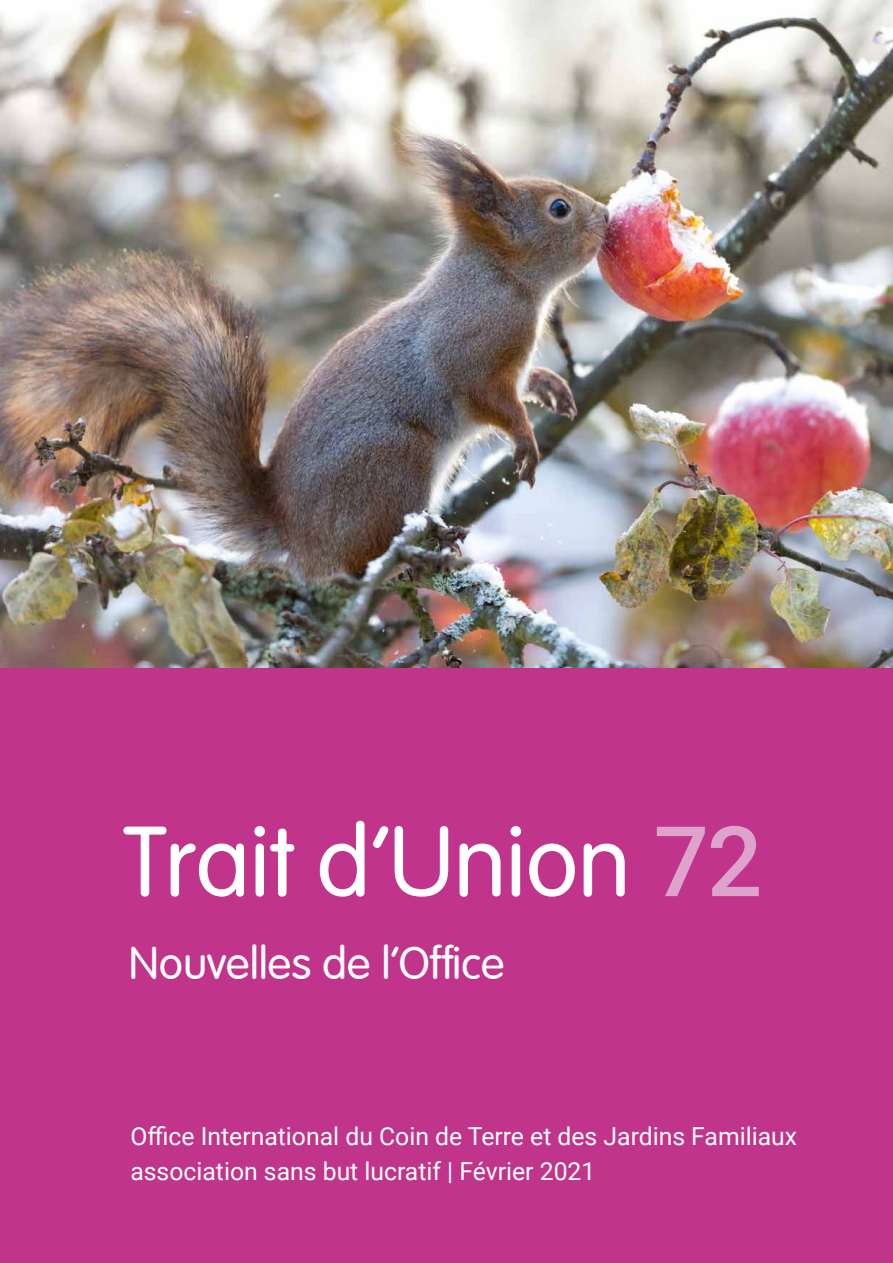
<style>
.page{position:relative;width:893px;height:1263px;background:#fff}
.page>*{position:absolute;margin:0;border:0;box-sizing:border-box;transform-origin:0 0}
.t1{font:97.5px "Vogue Plain";color:#fff}
.t2{font:45px "Vogue Plain";color:#fff}
.t3{font:24.75px/34.5px "Roboto";color:#fff}
.s1{font-family:"Roboto";font-weight:500;color:#dda3ca}
</style>
<div class="page">
<div style="left:0;top:628px;width:893px;height:635px;background:#c1348b"></div>
<img style="left:0;top:0;width:893px;height:667px">
<h1 class="t1" style="left:123px;top:806px;width:641px">Trait d’Union <span class="s1">72</span></h1>
<h2 class="t2" style="left:129px;top:937px;width:377px">Nouvelles de l’Office</h2>
<p class="t3" style="left:130px;top:1118px;width:668px">Office International du Coin de Terre et des Jardins Familiaux association sans but lucratif | Février 2021</p>
</div>
